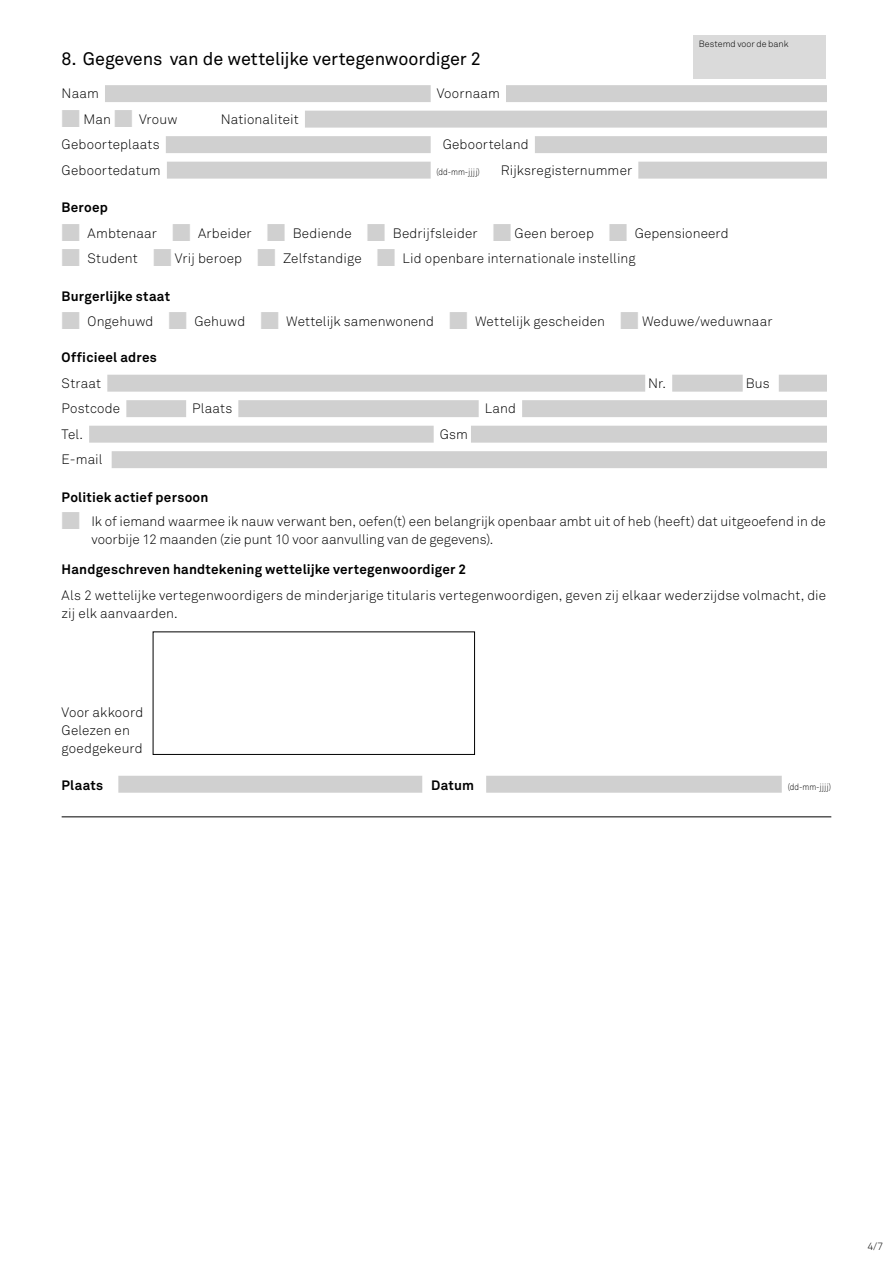
<style>
.page{position:relative;width:893px;height:1263px;background:#fff}
.page>*{position:absolute;margin:0;border:0;box-sizing:border-box;transform-origin:0 0}
.t1{font:18px "Akkurat Pro";letter-spacing:-.005em;color:#000}
.t2{font:13.5px/18px "Akkurat Light Pro";letter-spacing:.01em;color:#000}
.t3{font:700 13.5px "Akkurat";letter-spacing:.015em;color:#000}
.t4{font:10.5px "Akkurat Light Pro";color:#000}
.t5{font:9px "Akkurat Light Pro";letter-spacing:.005em;color:#000;scale:.88 1}
.t6{font:9px "Akkurat Light Pro";letter-spacing:.005em;color:#000}
.s1{color:#d0d0d0}
</style>
<div class="page">
<div style="left:105px;top:85px;width:326px;height:17px;background:#d0d0d0"></div>
<div style="left:506px;top:85px;width:321px;height:17px;background:#d0d0d0"></div>
<div style="left:305px;top:111px;width:522px;height:17px;background:#d0d0d0"></div>
<div style="left:166px;top:136px;width:265px;height:17px;background:#d0d0d0"></div>
<div style="left:535px;top:136px;width:292px;height:17px;background:#d0d0d0"></div>
<div style="left:167px;top:162px;width:264px;height:17px;background:#d0d0d0"></div>
<div style="left:638px;top:162px;width:189px;height:17px;background:#d0d0d0"></div>
<div style="left:107px;top:375px;width:538px;height:17px;background:#d0d0d0"></div>
<div style="left:672px;top:375px;width:71px;height:17px;background:#d0d0d0"></div>
<div style="left:779px;top:375px;width:48px;height:17px;background:#d0d0d0"></div>
<div style="left:126px;top:400px;width:60px;height:17px;background:#d0d0d0"></div>
<div style="left:238px;top:400px;width:241px;height:17px;background:#d0d0d0"></div>
<div style="left:522px;top:400px;width:305px;height:17px;background:#d0d0d0"></div>
<div style="left:89px;top:426px;width:345px;height:17px;background:#d0d0d0"></div>
<div style="left:471px;top:426px;width:356px;height:17px;background:#d0d0d0"></div>
<div style="left:112px;top:451px;width:715px;height:17px;background:#d0d0d0"></div>
<div style="left:118px;top:776px;width:304px;height:17px;background:#d0d0d0"></div>
<div style="left:486px;top:776px;width:296px;height:17px;background:#d0d0d0"></div>
<div style="left:153px;top:631px;width:322px;height:124px;border:1px solid #000"></div>
<hr style="left:62px;top:816px;width:769px;height:1px;background:#000">
<div style="left:693px;top:36px;width:133px;height:43px;background:#dadada"></div>
<p class="t6" style="left:699px;top:38px;width:91px">Bestemd voor de bank</p>
<h1 class="t1" style="left:62px;top:48px;width:421px">8. Gegevens van de wettelijke vertegenwoordiger 2</h1>
<p class="t2" style="left:62px;top:85px;width:39px">Naam</p>
<p class="t2" style="left:437px;top:85px;width:65px">Voornaam</p>
<p class="t2" style="left:62px;top:110px;width:117px"><span class="s1">■</span> Man <span class="s1">■</span> Vrouw</p>
<p class="t2" style="left:221px;top:110px;width:80px">Nationaliteit</p>
<p class="t2" style="left:62px;top:136px;width:100px">Geboorteplaats</p>
<p class="t2" style="left:443px;top:136px;width:88px">Geboorteland</p>
<p class="t2" style="left:62px;top:161px;width:101px">Geboortedatum</p>
<p class="t5" style="left:436px;top:166px;width:51px">(dd-mm-jjjj)</p>
<p class="t2" style="left:501px;top:161px;width:133px">Rijksregisternummer</p>
<p class="t3" style="left:62px;top:199px;width:48px">Beroep</p>
<p class="t2" style="left:62px;top:224px;width:668px"><span class="s1">■</span> Ambtenaar <span class="s1">■</span> Arbeider <span class="s1">■</span> Bediende <span class="s1">■</span> Bedrijfsleider <span class="s1">■</span> Geen beroep <span class="s1">■</span> Gepensioneerd</p>
<p class="t2" style="left:62px;top:250px;width:576px"><span class="s1">■</span> Student <span class="s1">■</span> Vrij beroep <span class="s1">■</span> Zelfstandige <span class="s1">■</span> Lid openbare internationale instelling</p>
<p class="t3" style="left:62px;top:287px;width:110px">Burgerlijke staat</p>
<p class="t2" style="left:62px;top:313px;width:712px"><span class="s1">■</span> Ongehuwd <span class="s1">■</span> Gehuwd <span class="s1">■</span> Wettelijk samenwonend <span class="s1">■</span> Wettelijk gescheiden <span class="s1">■</span> Weduwe/weduwnaar</p>
<p class="t3" style="left:62px;top:349px;width:97px">Officieel adres</p>
<p class="t2" style="left:62px;top:374px;width:41px">Straat</p>
<p class="t2" style="left:648px;top:374px;width:19px">Nr.</p>
<p class="t2" style="left:746px;top:374px;width:25px">Bus</p>
<p class="t2" style="left:62px;top:400px;width:60px">Postcode</p>
<p class="t2" style="left:485px;top:400px;width:33px">Land</p>
<p class="t2" style="left:62px;top:425px;width:23px">Tel.</p>
<p class="t2" style="left:440px;top:425px;width:30px">Gsm</p>
<p class="t2" style="left:62px;top:451px;width:42px">E-mail</p>
<p class="t3" style="left:62px;top:488px;width:148px">Politiek actief persoon</p>
<p class="t2" style="left:91px;top:512px;width:736px;text-indent:-30px"><span class="s1">■</span> Ik of iemand waarmee ik nauw verwant ben, oefen(t) een belangrijk openbaar ambt uit of heb (heeft) dat uitgeoefend in de voorbije 12 maanden (zie punt 10 voor aanvulling van de gegevens).</p>
<p class="t3" style="left:62px;top:560px;width:406px">Handgeschreven handtekening wettelijke vertegenwoordiger 2</p>
<p class="t2" style="left:62px;top:587px;width:766px">Als 2 wettelijke vertegenwoordigers de minderjarige titularis vertegenwoordigen, geven zij elkaar wederzijdse volmacht, die zij elk aanvaarden.</p>
<p class="t2" style="left:62px;top:703px;width:83px">Voor akkoord<br>Gelezen en goedgekeurd</p>
<p class="t3" style="left:62px;top:777px;width:43px">Plaats</p>
<p class="t3" style="left:431px;top:777px;width:44px">Datum</p>
<p class="t5" style="left:788px;top:782px;width:51px">(dd-mm-jjjj)</p>
<p class="t4" style="left:867px;top:1240px;width:17px">4/7</p>
</div>
